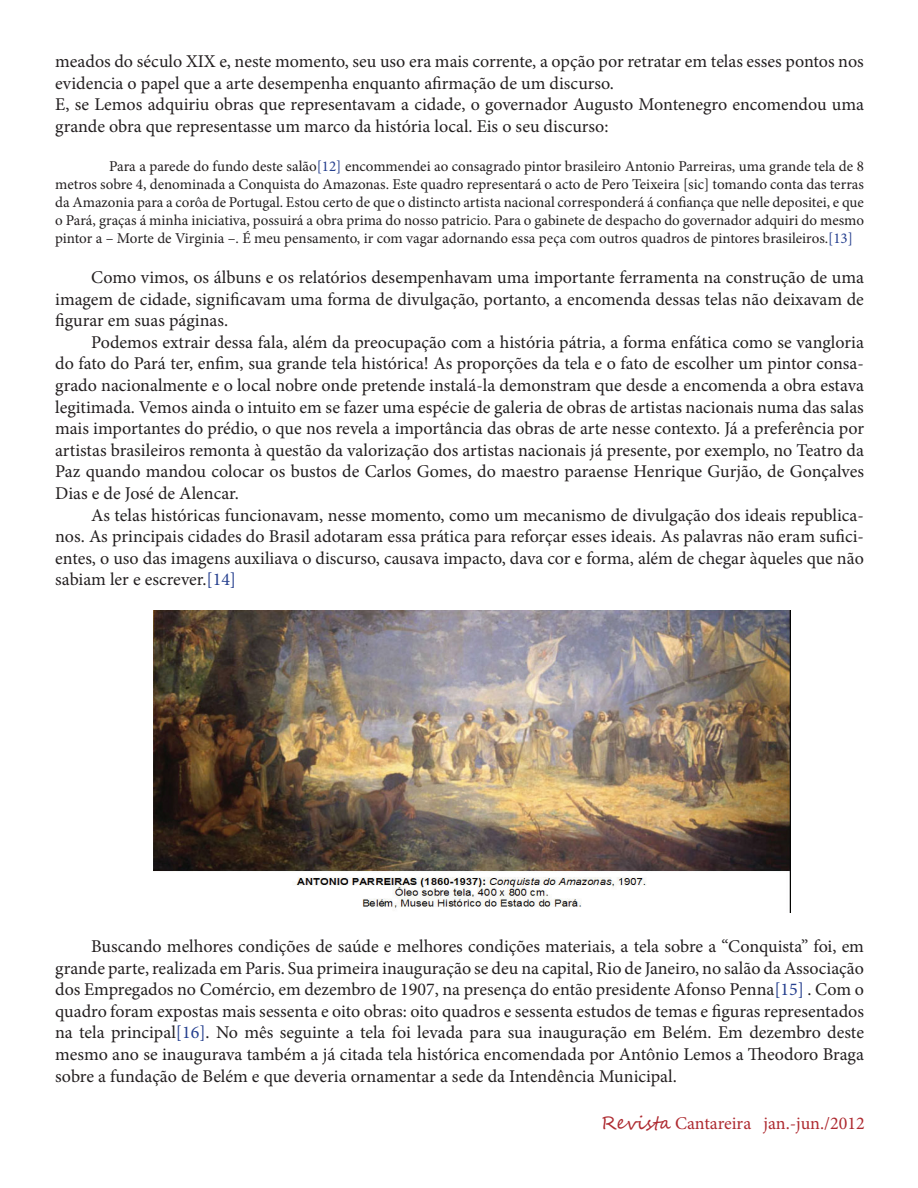
<style>
.page{position:relative;width:918px;height:1188px;background:#fff}
.page>*{position:absolute;margin:0;border:0;box-sizing:border-box;transform-origin:0 0}
.t1{font:18px/21.6px "Minion Pro";color:#231f20;text-align:justify}
.t2{font:18px "Minion Pro";color:#ae2a30}
.t3{font:15px/18px "Minion Pro";color:#231f20;text-align:justify}
.s1{color:#253f8e}
.s2{font-family:"Segoe Script"}
</style>
<div class="page">
<img style="left:153px;top:610px;width:638px;height:302px">
<p class="t1" style="left:55px;top:51px;width:810px;text-align:left">meados do século XIX e, neste momento, seu uso era mais corrente, a opção por retratar em telas esses pontos nos evidencia o papel que a arte desempenha enquanto afirmação de um discurso.<br>E, se Lemos adquiriu obras que representavam a cidade, o governador Augusto Montenegro encomendou uma grande obra que representasse um marco da história local. Eis o seu discurso:</p>
<p class="t3" style="left:55px;top:158px;width:810px;text-indent:54px">Para a parede do fundo deste salão<span class="s1">[12]</span> encommendei ao consagrado pintor brasileiro Antonio Parreiras, uma grande tela de 8 metros sobre 4, denominada a Conquista do Amazonas. Este quadro representará o acto de Pero Teixeira [sic] tomando conta das terras da Amazonia para a corôa de Portugal. Estou certo de que o distincto artista nacional corresponderá á confiança que nelle depositei, e que o Pará, graças á minha iniciativa, possuirá a obra prima do nosso patricio. Para o gabinete de despacho do governador adquiri do mesmo pintor a – Morte de Virginia –. É meu pensamento, ir com vagar adornando essa peça com outros quadros de pintores brasileiros.<span class="s1">[13]</span></p>
<p class="t1" style="left:55px;top:267px;width:810px;text-indent:36px">Como vimos, os álbuns e os relatórios desempenhavam uma importante ferramenta na construção de uma imagem de cidade, significavam uma forma de divulgação, portanto, a encomenda dessas telas não deixavam de figurar em suas páginas.</p>
<p class="t1" style="left:55px;top:331px;width:810px;text-indent:36px">Podemos extrair dessa fala, além da preocupação com a história pátria, a forma enfática como se vangloria do fato do Pará ter, enfim, sua grande tela histórica! As proporções da tela e o fato de escolher um pintor consa&shy;grado nacionalmente e o local nobre onde pretende instalá-la demonstram que desde a encomenda a obra estava legitimada. Vemos ainda o intuito em se fazer uma espécie de galeria de obras de artistas nacionais numa das salas mais importantes do prédio, o que nos revela a importância das obras de arte nesse contexto. Já a preferência por artistas brasileiros remonta à questão da valorização dos artistas nacionais já presente, por exemplo, no Teatro da Paz quando mandou colocar os bustos de Carlos Gomes, do maestro paraense Henrique Gurjão, de Gonçalves Dias e de José de Alencar.</p>
<p class="t1" style="left:55px;top:504px;width:810px;text-indent:36px">As telas históricas funcionavam, nesse momento, como um mecanismo de divulgação dos ideais republica&shy;nos. As principais cidades do Brasil adotaram essa prática para reforçar esses ideais. As palavras não eram sufici&shy;entes, o uso das imagens auxiliava o discurso, causava impacto, dava cor e forma, além de chegar àqueles que não sabiam ler e escrever.<span class="s1">[14]</span></p>
<p class="t1" style="left:55px;top:936px;width:810px;text-indent:36px">Buscando melhores condições de saúde e melhores condições materiais, a tela sobre a “Conquista” foi, em grande parte, realizada em Paris. Sua primeira inauguração se deu na capital, Rio de Janeiro, no salão da Associação dos Empregados no Comércio, em dezembro de 1907, na presença do então presidente Afonso Penna<span class="s1">[15]</span> . Com o quadro foram expostas mais sessenta e oito obras: oito quadros e sessenta estudos de temas e figuras representados na tela principal<span class="s1">[16]</span>. No mês seguinte a tela foi levada para sua inauguração em Belém. Em dezembro deste mesmo ano se inaugurava também a já citada tela histórica encomendada por Antônio Lemos a Theodoro Braga sobre a fundação de Belém e que deveria ornamentar a sede da Intendência Municipal.</p>
<p class="t2" style="left:601px;top:1112px;width:265px"><span class="s2">Revista</span> Cantareira jan.-jun./2012</p>
</div>
